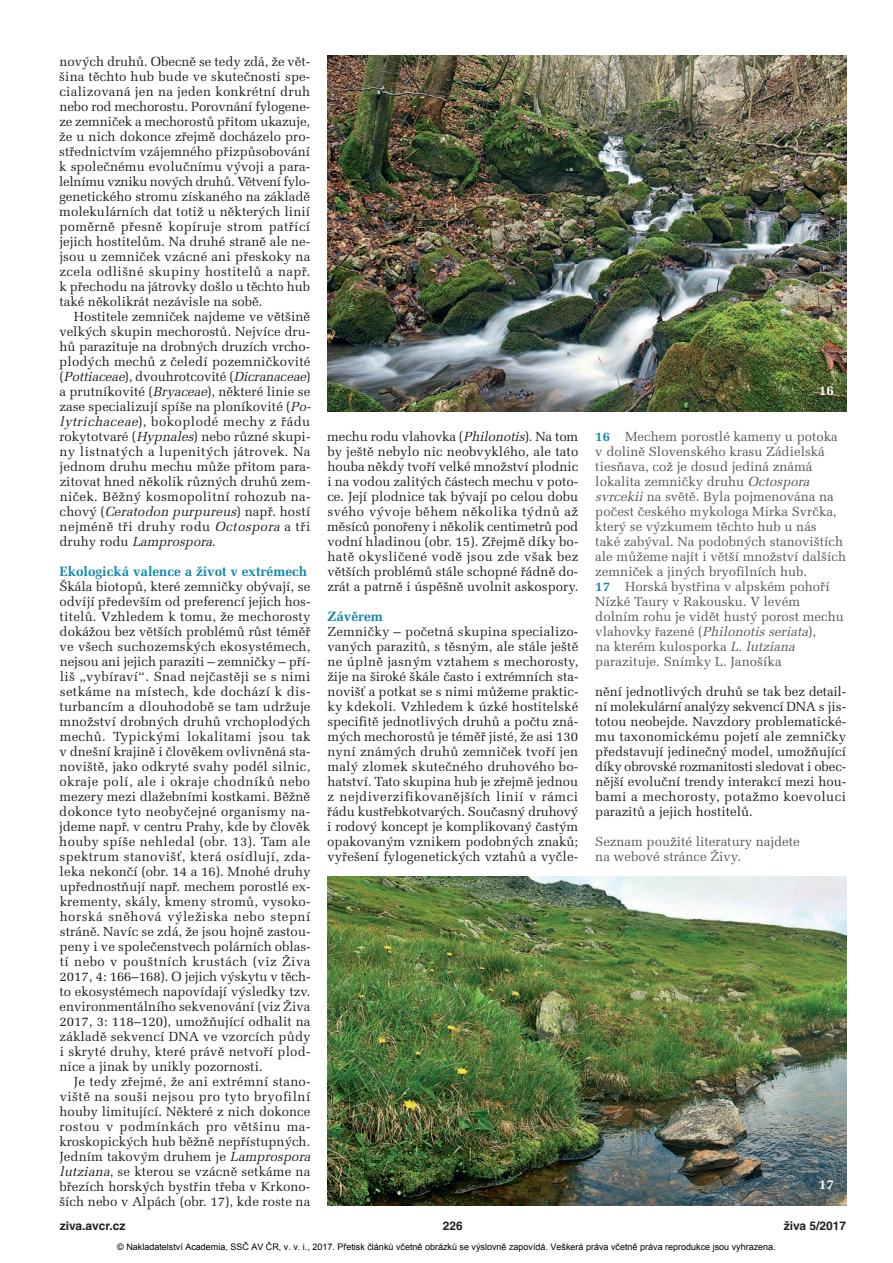
<style>
.page{position:relative;width:893px;height:1263px;background:#fff}
.page>*{position:absolute;margin:0;border:0;box-sizing:border-box;transform-origin:0 0}
.t1{font:700 13.5px "Melior CE";color:#0f87ae}
.t2{font:700 13.5px "Melior CE";color:#fff}
.t3{font:13.2px/15px "Melior CE";color:#231f20;text-align:justify}
.t4{font:13.2px/15px "Melior CE";color:#57585a}
.t5{font:700 12px "Helvetica CE";color:#231f20}
.t6{font:9px "Arial";color:#000}
.s1{font-style:italic}
.s2{font-weight:700;color:#0f87ae}
</style>
<div class="page">
<img style="left:327px;top:876px;width:519px;height:329px">
<img style="left:327px;top:55px;width:519px;height:356px">
<p class="t3" style="left:59px;top:56px;width:253px">nových druhů. Obecně se tedy zdá, že vět&shy;šina těchto hub bude ve skutečnosti spe&shy;cializovaná jen na jeden konkrétní druh nebo rod mechorostu. Porovnání fylogene - ze zemniček a mechorostů přitom uka zuje, že u nich dokonce zřejmě docházelo pro&shy;střednictvím vzájemného přizpůsobování k společnému evolučnímu vývoji a para&shy;lelnímu vzniku nových druhů. Větvení fylo&shy;genetického stromu získaného na základě molekulárních dat totiž u některých linií poměrně přesně kopíruje strom patřící jejich hostitelům. Na druhé straně ale ne - jsou u zemniček vzácné ani přeskoky na zcela odlišné skupiny hostitelů a např. k přechodu na játrovky došlo u těchto hub také několikrát nezávisle na sobě.</p>
<p class="t3" style="left:59px;top:311px;width:255px;text-align:left;text-indent:14px">Hostitele zemniček najdeme ve většině velkých skupin mechorostů. Nejvíce dru&shy;hů parazituje na drobných druzích vrcho - plodých mechů z čeledí pozemničkovité ( <span class="s1">Pottiaceae</span>) , d v o u h r o t c o v i t é ( <span class="s1">Dicranaceae</span>) a prutníkovité (<span class="s1">Bryaceae</span>), některé linie se zase specializují spíše na ploníkovité (<span class="s1">Po - lytrichaceae</span>), bokoplodé mechy z řádu rokytotvaré (<span class="s1">Hypnales</span>) nebo různé skupi&shy;ny listnatých a lupenitých játrovek. Na jednom druhu mechu může přitom para&shy;zitovat hned několik různých druhů zem&shy;niček. Běžný kosmopolitní rohozub na - c h o v ý ( <span class="s1">Ceratodon purpureus</span>) n a p ř. h o s t í nejméně tři druhy rodu <span class="s1">Octospora</span> a tři d r u h y r o d u <span class="s1">Lamprospora</span>.</p>
<p class="t1" style="left:60px;top:567px;width:249px">Ekologická valence a život v extrémech</p>
<p class="t3" style="left:59px;top:581px;width:253px">Škála biotopů, které zemničky obývají, se odvíjí především od preferencí jejich hos&shy;titelů. Vzhledem k tomu, že mechorosty dokážou bez větších problémů růst téměř ve všech suchozemských ekosystémech, nejsou ani jejich paraziti – zemničky – pří&shy;liš „vybíraví“. Snad nejčastěji se s nimi setkáme na místech, kde dochází k dis - turbancím a dlouhodobě se tam udržuje množství drobných druhů vrchoplodých mechů. Typickými lokalitami jsou tak v dnešní krajině i člověkem ovlivněná sta&shy;noviště, jako odkryté svahy podél silnic, okraje polí, ale i okraje chodníků nebo mezery mezi dlažebními kostkami. Běžně dokonce tyto neobyčejné organismy na - jdeme např. v centru Prahy, kde by člověk houby spíše nehledal (obr. 13). Tam ale spektrum stanovišť, která osídlují, zda&shy;leka nekončí (obr. 14 a 16). Mnohé druhy upřednostňují např. mechem porostlé ex - krementy, skály, kmeny stromů, vysoko&shy;horská sněhová výležiska nebo stepní stráně. Navíc se zdá, že jsou hojně zastou&shy;peny i ve společenstvech polárních oblas&shy;tí nebo v pouštních krustách (viz Živa 2017, 4: 166–168). O jejich výskytu v těch&shy;to ekosys témech napovídají výsledky tzv. environmentálního sekvenování (viz Živa 2017, 3: 118–120), umožňující odhalit na základě sekvencí DNA ve vzorcích půdy i skryté druhy, které právě netvoří plod&shy;nice a jinak by unikly pozornosti.</p>
<p class="t3" style="left:59px;top:1076px;width:255px;text-align:left;text-indent:15px">Je tedy zřejmé, že ani extrémní stano&shy;viště na souši nejsou pro tyto bryofilní houby limitující. Některé z nich dokonce rostou v podmínkách pro většinu ma - kroskopických hub běžně nepřístupných.<br>Jedním takovým druhem je <span class="s1">Lamprospora lutziana</span>, se kterou se vzácně setkáme na březích horských bystřin třeba v Krkono&shy;ších nebo v Alpách (obr. 17), kde roste na</p>
<p class="t3" style="left:327px;top:431px;width:253px">mechu rodu vlahovka (<span class="s1">Philonotis</span>). Na tom by ještě nebylo nic neobvyklého, ale tato houba někdy tvoří velké množství plodnic i na vodou zalitých částech mechu v poto&shy;ce. Její plodnice tak bývají po celou dobu svého vývoje během několika týdnů až měsíců ponořeny i několik centimetrů pod vodní hladinou (obr. 15). Zřejmě díky bo - hatě okysličené vodě jsou zde však bez větších problémů stále schopné řádně do - zrát a patrně i úspěšně uvolnit askospory.</p>
<p class="t1" style="left:327px;top:612px;width:57px">Závěrem</p>
<p class="t3" style="left:327px;top:626px;width:253px">Zemničky – početná skupina specializo&shy;vaných parazitů, s těsným, ale stále ještě ne úplně jasným vztahem s mechorosty, žije na široké škále často i extrémních sta&shy;novišť a potkat se s nimi můžeme praktic&shy;ky kdekoli. Vzhledem k úzké hostitelské specifitě jednotlivých druhů a počtu zná&shy;mých mechorostů je téměř jisté, že asi 130 nyní známých druhů zemniček tvoří jen malý zlomek skutečného druhového bo&shy;hatství. Tato skupina hub je zřejmě jednou z nejdiverzifikovanějších linií v rámci řádu kustřebkotvarých. Současný druhový i rodový koncept je komplikovaný častým opakovaným vznikem podobných znaků; vyřešení fylogenetických vztahů a vyčle-</p>
<p class="t2" style="left:819px;top:385px;width:17px">16</p>
<p class="t4" style="left:595px;top:431px;width:252px"><span class="s2">16</span> Mechem porostlé kameny u potoka v dolině Slovenského krasu Zádielská tiesňava, což je dosud jediná známá lokalita zemničky druhu <span class="s1">Octospora svrcekii</span>na světě. Byla pojmenována na počest českého mykologa Mirka Svrčka, který se výzkumem těchto hub u nás<br>také zabýval. Na podobných stanovištích ale můžeme najít i větší množství dalších zemniček a jiných bryofilních hub.<br><span class="s2">17</span> Horská bystřina v alpském pohoří Nízké Taury v Rakousku. V levém dolním rohu je vidět hustý porost mechu v l a h o v k y ř a z e n é ( <span class="s1">Philonotis seriata</span>) ,<br>na kterém kulosporka <span class="s1">L. lutziana </span>parazituje. Snímky L. Janošíka</p>
<p class="t3" style="left:595px;top:686px;width:253px">nění jednotlivých druhů se tak bez detail&shy;ní molekulární analýzy sekvencí DNA s jis&shy;totou neobejde. Navzdory problematické&shy;mu taxonomickému pojetí ale zemničky představují jedinečný model, umožňující díky obrovské rozmanitosti sledovat i obec&shy;nější evoluční trendy interakcí mezi hou&shy;bami a mechorosty, potažmo koevoluci parazitů a jejich hostitelů.</p>
<p class="t4" style="left:595px;top:836px;width:206px">Seznam použité literatury najdete na webové stránce Živy.</p>
<p class="t2" style="left:819px;top:1180px;width:17px">17</p>
<p class="t5" style="left:60px;top:1221px;width:67px">ziva.avcr.cz</p>
<p class="t5" style="left:443px;top:1221px;width:22px">226</p>
<p class="t5" style="left:784px;top:1221px;width:64px">živa 5/2017</p>
<p class="t6" style="left:117px;top:1241px;width:660px">© Nakladatelství Academia, SSČ AV ČR, v. v. i., 2017. Přetisk článků včetně obrázků se výslovně zapovídá. Veškerá práva včetně práva reprodukce jsou vyhrazena.</p>
</div>
